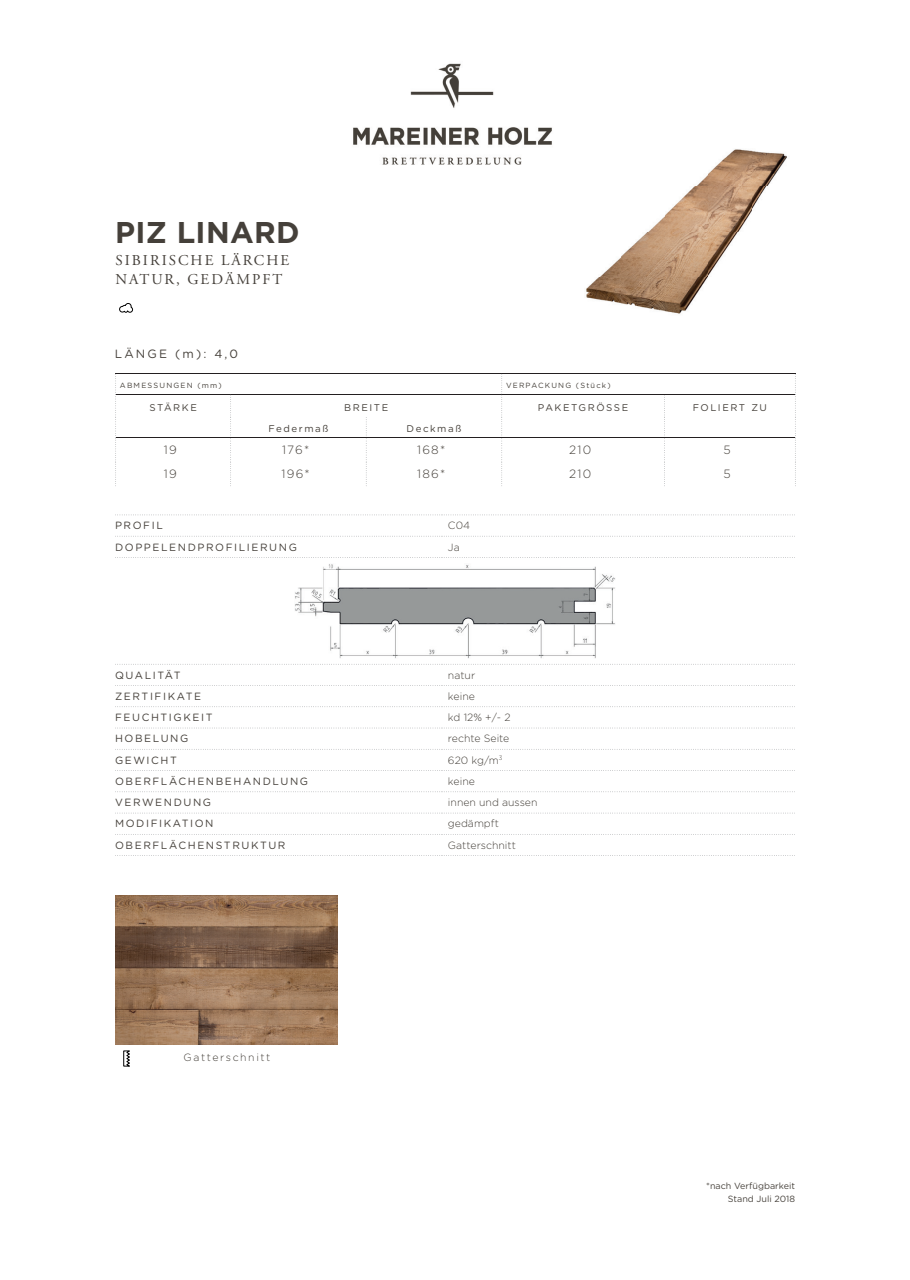
<style>
.page{position:relative;width:910px;height:1280px;background:#fff}
.page>*{position:absolute;margin:0;border:0;box-sizing:border-box;transform-origin:0 0}
.t1{font:700 30px "Gotham";letter-spacing:.01em;color:#45403a}
.t2{font:15px/19.5px "Adobe Garamond Pro";letter-spacing:.135em;color:#45403a}
.t3{font:300 12px "Gotham Rounded";letter-spacing:.1em;color:#45403a}
.t4{font:12px "Gotham Rounded";letter-spacing:.18em;color:#45403a}
.t5{font:10.5px "Gotham Rounded";letter-spacing:.15em;color:#45403a}
.t6{font:300 10.5px "Gotham Rounded";color:#45403a}
.t7{font:300 10.5px "Gotham Rounded";letter-spacing:.15em;color:#45403a}
.t8{font:9.75px "Gotham Rounded";letter-spacing:.16em;color:#45403a}
.t9{font:9px/13.5px "Gotham Rounded";color:#49443e;text-align:right}
.t10{font:7.5px "Gotham Rounded";letter-spacing:.16em;color:#45403a}
</style>
<div class="page">
<img style="left:353px;top:63px;width:199px;height:102px">
<svg style="left:366px;top:417px;width:1px;height:69px"></svg>
<svg style="left:664px;top:395px;width:1px;height:91px"></svg>
<svg style="left:795px;top:374px;width:1px;height:112px"></svg>
<hr style="left:116px;top:394px;width:115px;height:1px;background:#231f20">
<hr style="left:231px;top:394px;width:135px;height:1px;background:#231f20">
<hr style="left:366px;top:394px;width:136px;height:1px;background:#231f20">
<hr style="left:502px;top:394px;width:162px;height:1px;background:#231f20">
<hr style="left:664px;top:394px;width:131px;height:1px;background:#231f20">
<hr style="left:115px;top:373px;width:116px;height:1px;background:#231f20">
<hr style="left:231px;top:373px;width:135px;height:1px;background:#231f20">
<hr style="left:366px;top:373px;width:136px;height:1px;background:#231f20">
<hr style="left:502px;top:373px;width:162px;height:1px;background:#231f20">
<hr style="left:664px;top:373px;width:132px;height:1px;background:#231f20">
<svg style="left:501px;top:374px;width:1px;height:112px"></svg>
<svg style="left:115px;top:374px;width:1px;height:112px"></svg>
<svg style="left:230px;top:395px;width:1px;height:91px"></svg>
<hr style="left:116px;top:438px;width:115px;height:1px;background:#231f20">
<hr style="left:231px;top:438px;width:135px;height:1px;background:#231f20">
<hr style="left:366px;top:438px;width:136px;height:1px;background:#231f20">
<hr style="left:502px;top:438px;width:162px;height:1px;background:#231f20">
<hr style="left:664px;top:438px;width:131px;height:1px;background:#231f20">
<svg style="left:119px;top:303px;width:14px;height:10px"></svg>
<svg style="left:115px;top:536px;width:680px;height:1px"></svg>
<svg style="left:115px;top:557px;width:680px;height:1px"></svg>
<svg style="left:115px;top:664px;width:680px;height:1px"></svg>
<svg style="left:115px;top:685px;width:680px;height:1px"></svg>
<svg style="left:115px;top:706px;width:680px;height:1px"></svg>
<svg style="left:115px;top:728px;width:680px;height:1px"></svg>
<svg style="left:115px;top:749px;width:680px;height:1px"></svg>
<svg style="left:115px;top:770px;width:680px;height:1px"></svg>
<svg style="left:115px;top:791px;width:680px;height:1px"></svg>
<svg style="left:115px;top:813px;width:680px;height:1px"></svg>
<svg style="left:115px;top:834px;width:680px;height:1px"></svg>
<svg style="left:115px;top:514px;width:680px;height:1px"></svg>
<svg style="left:115px;top:855px;width:680px;height:1px"></svg>
<img style="left:295px;top:564px;width:320px;height:94px">
<img style="left:115px;top:895px;width:223px;height:149px">
<svg style="left:123px;top:1050px;width:7px;height:17px"></svg>
<img style="left:694px;top:149px;width:93px;height:38px">
<img style="left:586px;top:187px;width:180px;height:127px">
<h1 class="t1" style="left:115px;top:215px;width:186px">PIZ LINARD</h1>
<h2 class="t2" style="left:115px;top:251px;width:175px">SIBIRISCHE LÄRCHE<br>NATUR, GEDÄMPFT</h2>
<p class="t4" style="left:115px;top:345px;width:125px">LÄNGE (m): 4,0</p>
<p class="t10" style="left:120px;top:380px;width:103px">ABMESSUNGEN (mm)</p>
<p class="t10" style="left:506px;top:380px;width:106px">VERPACKUNG (Stück)</p>
<p class="t8" style="left:149px;top:401px;width:49px">STÄRKE</p>
<p class="t8" style="left:344px;top:401px;width:46px">BREITE</p>
<p class="t8" style="left:538px;top:401px;width:92px">PAKETGRÖSSE</p>
<p class="t8" style="left:693px;top:401px;width:76px">FOLIERT ZU</p>
<p class="t8" style="left:268px;top:421px;width:62px">Federmaß</p>
<p class="t8" style="left:407px;top:421px;width:56px">Deckmaß</p>
<p class="t3" style="left:164px;top:441px;width:14px">19</p>
<p class="t3" style="left:282px;top:441px;width:29px">176*</p>
<p class="t3" style="left:417px;top:441px;width:30px">168*</p>
<p class="t3" style="left:569px;top:441px;width:24px">210</p>
<p class="t3" style="left:723px;top:441px;width:9px">5</p>
<p class="t3" style="left:164px;top:465px;width:14px">19</p>
<p class="t3" style="left:282px;top:465px;width:30px">196*</p>
<p class="t3" style="left:417px;top:465px;width:30px">186*</p>
<p class="t3" style="left:569px;top:465px;width:24px">210</p>
<p class="t3" style="left:723px;top:465px;width:9px">5</p>
<p class="t5" style="left:115px;top:518px;width:49px">PROFIL</p>
<p class="t6" style="left:448px;top:519px;width:24px">C04</p>
<p class="t5" style="left:115px;top:540px;width:183px">DOPPELENDPROFILIERUNG</p>
<p class="t6" style="left:448px;top:540px;width:13px">Ja</p>
<p class="t5" style="left:115px;top:668px;width:67px">QUALITÄT</p>
<p class="t6" style="left:448px;top:668px;width:29px">natur</p>
<p class="t5" style="left:115px;top:689px;width:88px">ZERTIFIKATE</p>
<p class="t6" style="left:448px;top:689px;width:28px">keine</p>
<p class="t5" style="left:115px;top:710px;width:99px">FEUCHTIGKEIT</p>
<p class="t6" style="left:448px;top:710px;width:64px">kd 12% +/- 2</p>
<p class="t5" style="left:115px;top:731px;width:75px">HOBELUNG</p>
<p class="t6" style="left:448px;top:732px;width:63px">rechte Seite</p>
<p class="t5" style="left:115px;top:753px;width:63px">GEWICHT</p>
<p class="t6" style="left:448px;top:753px;width:56px">620 kg/m<sup>3</sup></p>
<p class="t5" style="left:115px;top:774px;width:195px">OBERFLÄCHENBEHANDLUNG</p>
<p class="t6" style="left:448px;top:774px;width:28px">keine</p>
<p class="t5" style="left:115px;top:795px;width:98px">VERWENDUNG</p>
<p class="t6" style="left:448px;top:795px;width:91px">innen und aussen</p>
<p class="t5" style="left:115px;top:816px;width:100px">MODIFIKATION</p>
<p class="t6" style="left:448px;top:817px;width:52px">gedämpft</p>
<p class="t5" style="left:115px;top:838px;width:172px">OBERFLÄCHENSTRUKTUR</p>
<p class="t6" style="left:448px;top:838px;width:69px">Gatterschnitt</p>
<p class="t7" style="left:184px;top:1050px;width:88px">Gatterschnitt</p>
<p class="t9" style="left:706px;top:1178px;width:91px">*nach Verfügbarkeit<br>Stand Juli 2018</p>
</div>
